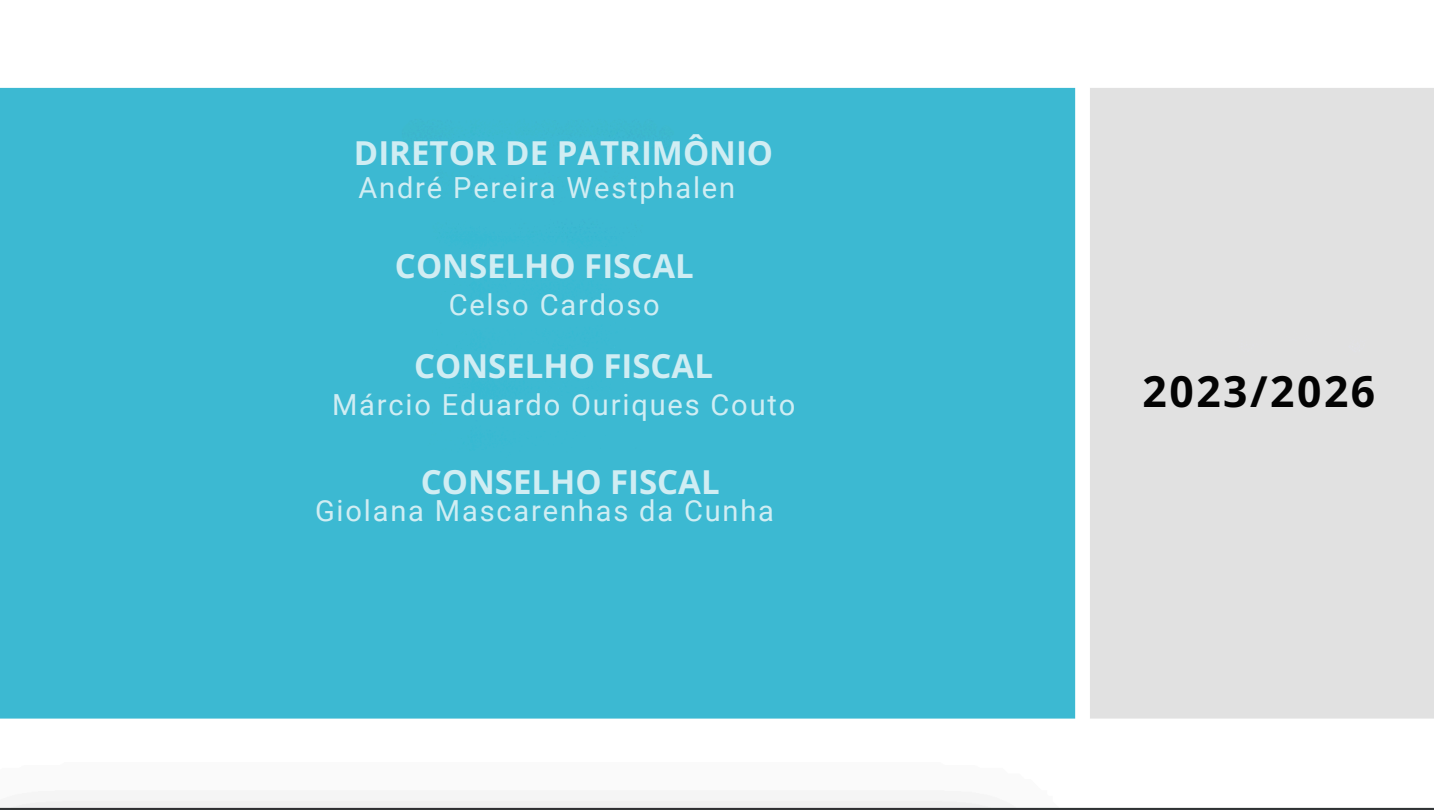
<style>
.page{position:relative;width:1440px;height:810px;background:#fff}
.page>*{position:absolute;margin:0;border:0;box-sizing:border-box;transform-origin:0 0}
.t1{font:700 42.7px "Open Sans";letter-spacing:.06em;color:#030303}
.t2{font:700 33px "Open Sans";color:#d0edf3}
.t3{font:29px "Roboto";letter-spacing:.065em;color:#d0edf3}
</style>
<div class="page">
<img style="left:0;top:87px;width:1433px;height:723px">
<p class="t2" style="left:354px;top:130px;width:421px">DIRETOR DE PATRIMÔNIO</p>
<p class="t3" style="left:358px;top:171px;width:378px">André Pereira Westphalen</p>
<h2 class="t2" style="left:395px;top:242px;width:300px">CONSELHO FISCAL</h2>
<h2 class="t3" style="left:449px;top:288px;width:213px">Celso Cardoso</h2>
<p class="t2" style="left:414px;top:342px;width:300px">CONSELHO FISCAL</p>
<h2 class="t3" style="left:332px;top:388px;width:465px">Márcio Eduardo Ouriques Couto</h2>
<h1 class="t2" style="left:421px;top:459px;width:300px">CONSELHO FISCAL</h1>
<p class="t3" style="left:315px;top:494px;width:461px">Giolana Mascarenhas da Cunha</p>
<h2 class="t1" style="left:1143px;top:361px;width:234px">2023/2026</h2>
</div>
